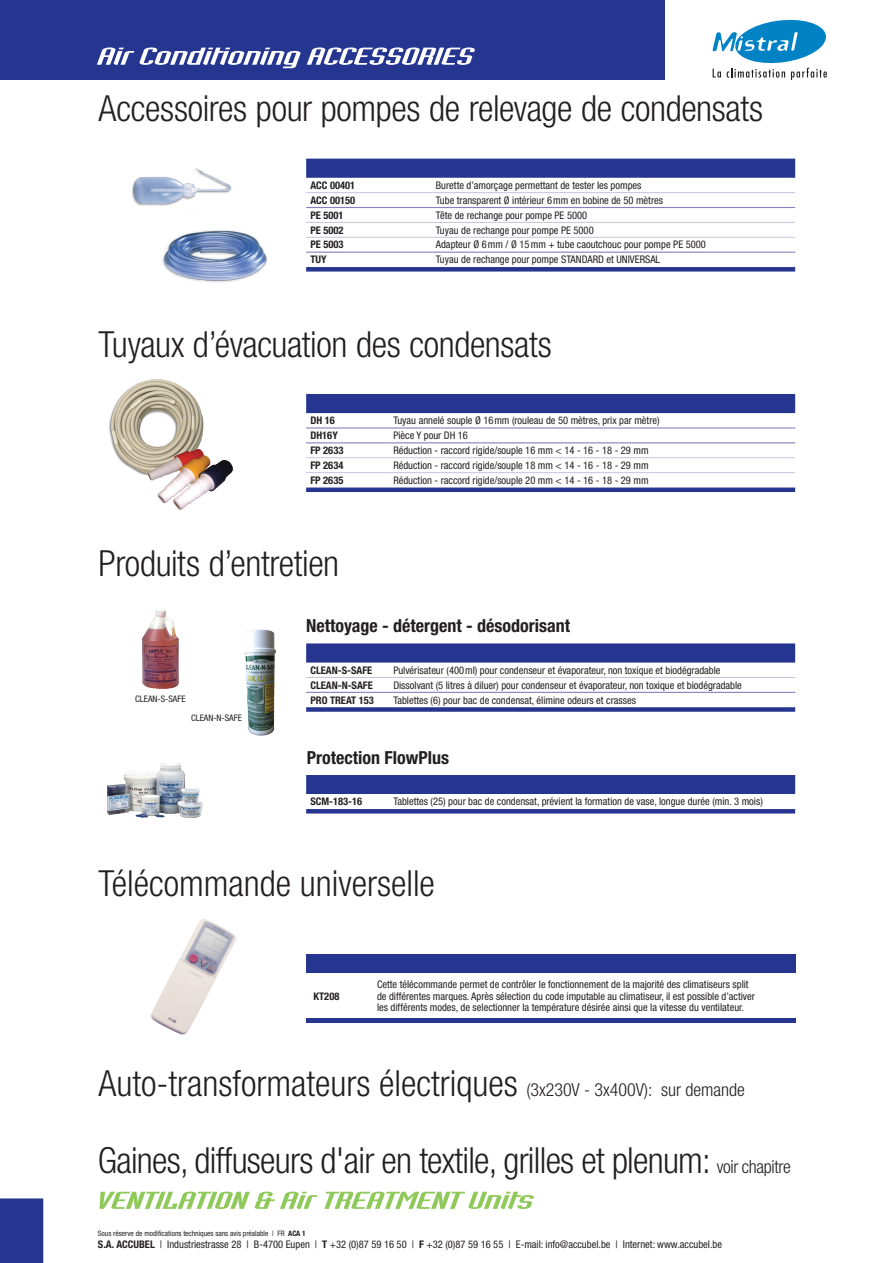
<style>
.page{position:relative;width:893px;height:1263px;background:#fff}
.page>*{position:absolute;margin:0;border:0;box-sizing:border-box;transform-origin:0 0}
.t1{font:300 condensed 36px/77.1px "Helvetica Neue LT Std";letter-spacing:-.01em;color:#231f20}
.t2{font:italic 24px "Industria LT Std Solid";color:#8ec959;scale:2.5 1}
.t3{font:italic 24px "Industria LT Std Solid";color:#fff;scale:2.5 1}
.t4{font:700 condensed 18px "Helvetica Neue LT Std";color:#231f20}
.t5{font:condensed 10.5px/14.9px "Helvetica Neue LT Std";color:#231f20}
.t6{font:700 condensed 10.5px/14.9px "Helvetica Neue LT Std";color:#231f20}
.t7{font:condensed 9px "Helvetica Neue LT Std";color:#231f20}
.t8{font:condensed 7.5px "Helvetica Neue LT Std";color:#231f20}
.s1{font-size:18px}
.s2{font-weight:700}
</style>
<div class="page">
<div style="left:0;top:1198px;width:43px;height:65px;background:#26358f"></div>
<div style="left:0;top:0;width:664px;height:79px;background:#26358f"></div>
<div style="left:306px;top:159px;width:489px;height:19px;background:#26358f"></div>
<svg style="left:306px;top:267px;width:489px;height:5px;background:#3b489a"></svg>
<hr style="left:306px;top:192px;width:128px;height:1px;background:#c4c4e0">
<hr style="left:434px;top:192px;width:361px;height:1px;background:#c4c4e0">
<hr style="left:306px;top:222px;width:128px;height:1px;background:#c4c4e0">
<hr style="left:434px;top:222px;width:361px;height:1px;background:#c4c4e0">
<hr style="left:306px;top:237px;width:128px;height:1px;background:#c4c4e0">
<hr style="left:434px;top:237px;width:361px;height:1px;background:#c4c4e0">
<hr style="left:306px;top:207px;width:128px;height:1px;background:#8382bc">
<hr style="left:434px;top:207px;width:361px;height:1px;background:#8382bc">
<hr style="left:306px;top:252px;width:128px;height:1px;background:#8382bc">
<hr style="left:434px;top:252px;width:361px;height:1px;background:#8382bc">
<img style="left:132px;top:168px;width:100px;height:38px">
<img style="left:162px;top:230px;width:105px;height:53px">
<svg style="left:306px;top:394px;width:489px;height:98px"></svg>
<hr style="left:306px;top:457px;width:85px;height:1px;background:#c4c4e0">
<hr style="left:391px;top:457px;width:404px;height:1px;background:#c4c4e0">
<hr style="left:306px;top:472px;width:85px;height:1px;background:#c4c4e0">
<hr style="left:391px;top:472px;width:404px;height:1px;background:#c4c4e0">
<hr style="left:306px;top:427px;width:85px;height:2px;background:#8382bc">
<hr style="left:391px;top:427px;width:404px;height:2px;background:#8382bc">
<hr style="left:306px;top:442px;width:85px;height:1px;background:#8382bc">
<hr style="left:391px;top:442px;width:404px;height:1px;background:#8382bc">
<img style="left:109px;top:380px;width:94px;height:96px">
<img style="left:148px;top:449px;width:85px;height:61px">
<svg style="left:306px;top:643px;width:489px;height:69px"></svg>
<hr style="left:306px;top:677px;width:489px;height:1px;background:#c4c4e0">
<hr style="left:306px;top:692px;width:489px;height:1px;background:#8382bc">
<div style="left:306px;top:775px;width:489px;height:38px;background:#26358f"></div>
<div style="left:306px;top:794px;width:489px;height:15px;background:#fff"></div>
<img style="left:108px;top:764px;width:95px;height:53px">
<img style="left:142px;top:610px;width:37px;height:79px">
<img style="left:245px;top:630px;width:30px;height:105px">
<div style="left:307px;top:954px;width:489px;height:19px;background:#26358f"></div>
<div style="left:307px;top:1018px;width:489px;height:5px;background:#26358f"></div>
<img style="left:150px;top:919px;width:87px;height:116px">
<svg style="left:712px;top:20px;width:115px;height:60px"></svg>
<h2 class="t3" style="left:95px;top:43px;width:156px">AirConditioningACCESSORIES</h2>
<h1 class="t1" style="left:98px;top:70px;width:666px">Accessoires pour pompes de relevage de condensats</h1>
<p class="t6" style="left:310px;top:178px;width:46px">ACC 00401<br>ACC 00150<br>PE 5001<br>PE 5002<br>PE 5003<br>TUY</p>
<p class="t5" style="left:436px;top:178px;width:271px">Burette d’amorçage permettant de tester les pompes<br>Tube transparent Ø intérieur 6mm en bobine de 50 mètres<br>Tête de rechange pour pompe PE 5000<br>Tuyau de rechange pour pompe PE 5000<br>Adapteur Ø 6mm / Ø 15mm + tube caoutchouc pour pompe PE 5000<br>Tuyau de rechange pour pompe STANDARD et UNIVERSAL</p>
<h1 class="t1" style="left:98px;top:305px;width:455px">Tuyaux d’évacuation des condensats</h1>
<p class="t6" style="left:310px;top:413px;width:34px">DH 16<br>DH16Y<br>FP 2633<br>FP 2634<br>FP 2635</p>
<h1 class="t1" style="left:98px;top:524px;width:242px">Produits d’entretien</h1>
<p class="t5" style="left:393px;top:413px;width:268px">Tuyau annelé souple Ø 16mm (rouleau de 50 mètres, prix par mètre)<br>Pièce Y pour DH 16<br>Réduction - raccord rigide/souple 16 mm &lt; 14 - 16 - 18 - 29 mm Réduction - raccord rigide/souple 18 mm &lt; 14 - 16 - 18 - 29 mm Réduction - raccord rigide/souple 20 mm &lt; 14 - 16 - 18 - 29 mm</p>
<p class="t7" style="left:135px;top:693px;width:52px">CLEAN-S-SAFE</p>
<p class="t7" style="left:191px;top:713px;width:10px">Clean</p>
<p class="t7" style="left:213px;top:713px;width:22px">-N-Safe</p>
<h3 class="t4" style="left:306px;top:614px;width:265px">Nettoyage - détergent - désodorisant</h3>
<p class="t6" style="left:310px;top:662px;width:65px">CLEAN-S-SAFE<br>CLEAN-N-SAFE<br>PRO TREAT 153</p>
<p class="t5" style="left:393px;top:663px;width:350px">Pulvérisateur (400ml) pour condenseur et évaporateur, non toxique et biodégradable<br>Dissolvant (5 litres à diluer) pour condenseur et évaporateur, non toxique et biodégradable<br>Tablettes (6) pour bac de condensat, élimine odeurs et crasses</p>
<h3 class="t4" style="left:307px;top:746px;width:144px">Protection FlowPlus</h3>
<p class="t6" style="left:310px;top:794px;width:53px">SCM-183-16</p>
<p class="t5" style="left:393px;top:794px;width:371px">Tablettes (25) pour bac de condensat, prévient la formation de vase, longue durée (min. 3 mois)</p>
<h1 class="t1" style="left:98px;top:845px;width:338px">Télécommande universelle</h1>
<p class="t6" style="left:314px;top:988px;width:27px">KT208</p>
<p class="t5" style="left:377px;top:979px;width:379px;line-height:11.2px">Cette télécommande permet de contrôler le fonctionnement de la majorité des climatiseurs split de différentes marques. Après sélection du code imputable au climatiseur, il est possible d’activer les différents modes, de selectionner la température désirée ainsi que la vitesse du ventilateur.</p>
<h1 class="t1" style="left:98px;top:1044px;width:694px">Auto-transformateurs électriques <span class="s1">(3x230V - 3x400V): sur demande<br></span>Gaines, diffuseurs d'air en textile, grilles et plenum: <span class="s1">voir chapitre</span></h1>
<h2 class="t2" style="left:93px;top:1187px;width:181px">VENTILATION&amp;AirTREATMENTUnits</h2>
<p class="t8" style="left:98px;top:1228px;width:209px">Sous réserve de modifications techniques sans avis préalable | FR <span class="s2">ACA 1</span></p>
<p class="t5" style="left:98px;top:1237px;width:626px"><span class="s2">S.A. ACCUBEL</span> | Industriestrasse 28 | B-4700 Eupen | <span class="s2">T</span> +32 (0)87 59 16 50 | <span class="s2">F</span> +32 (0)87 59 16 55 | E-mail: info@accubel.be | Internet: www.accubel.be</p>
</div>
